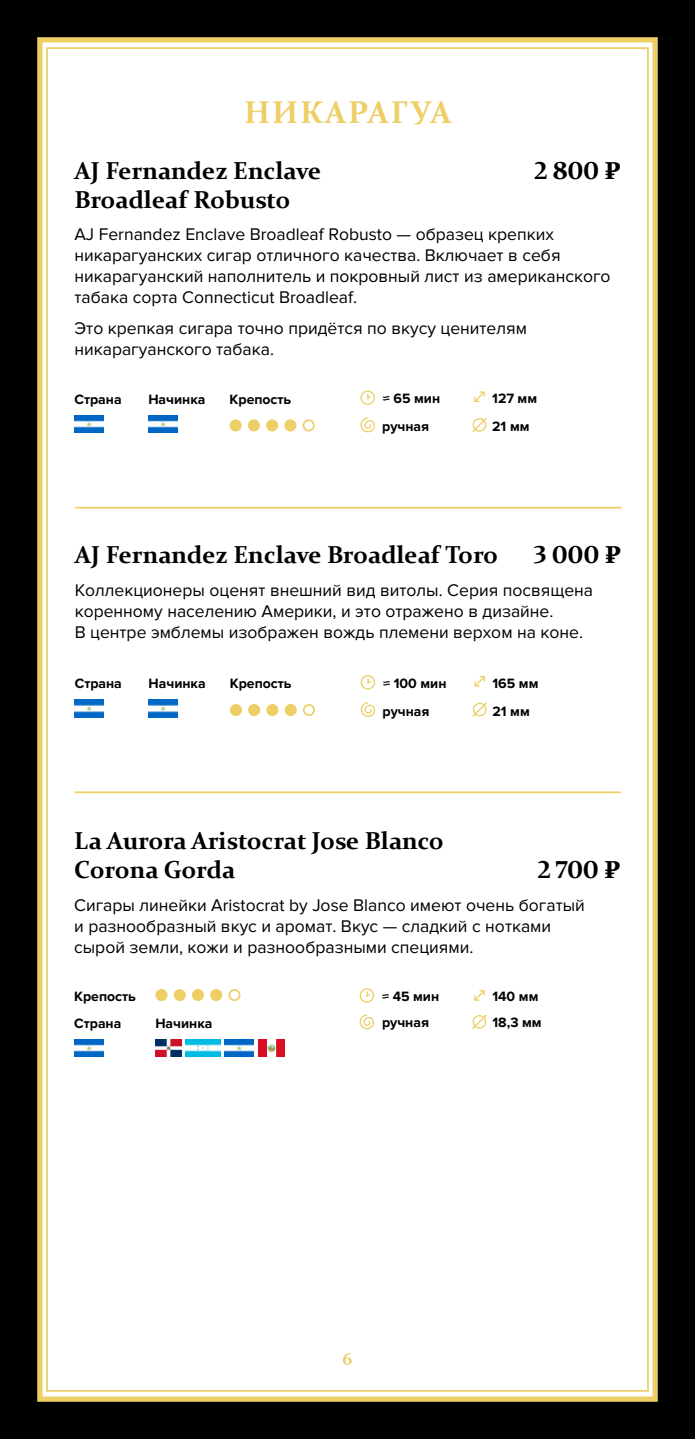
<style>
.page{position:relative;width:695px;height:1439px;background:#fff}
.page>*{position:absolute;margin:0;border:0;box-sizing:border-box;transform-origin:0 0}
.t1{font:700 31.5px "Constantia";letter-spacing:.06em;color:#edcf66}
.t2{font:700 24.5px/29.4px "Constantia";color:#000}
.t3{font:17.5px/21px "Proxima Nova";color:#000}
.t4{font:700 17.5px "Constantia";color:#edcf66}
.t5{font:700 14px "Proxima Nova";color:#000}
.s1{font-family:"Georgia"}
</style>
<div class="page">
<div style="left:0;top:0;width:694px;height:1439px;background:#000"></div>
<hr style="left:694px;top:0;width:1px;height:1439px;background:#000">
<div style="left:40px;top:40px;width:615px;height:1359px;background:#fff"></div>
<div style="left:37px;top:37px;width:620px;height:1364px;border:5px solid #edcf66"></div>
<svg style="left:360px;top:417px;width:15px;height:16px"></svg>
<img style="left:74px;top:415px;width:29px;height:17px">
<img style="left:148px;top:415px;width:29px;height:17px">
<svg style="left:472px;top:417px;width:15px;height:15px"></svg>
<div style="left:360px;top:390px;width:15px;height:15px;border:1px solid #edcf66;border-radius:50%"></div>
<svg style="left:367px;top:392px;width:5px;height:8px"></svg>
<svg style="left:474px;top:391px;width:11px;height:12px"></svg>
<div style="left:229px;top:419px;width:13px;height:12px;background:#edcf66;border-radius:50%"></div>
<div style="left:248px;top:419px;width:12px;height:12px;background:#edcf66;border-radius:50%"></div>
<div style="left:266px;top:419px;width:12px;height:12px;background:#edcf66;border-radius:50%"></div>
<div style="left:284px;top:419px;width:12px;height:12px;background:#edcf66;border-radius:50%"></div>
<div style="left:302px;top:419px;width:12px;height:12px;border:2px solid #edcf66;border-radius:50%"></div>
<hr style="left:75px;top:507px;width:546px;height:1px;background:#edcf66">
<svg style="left:360px;top:702px;width:16px;height:15px"></svg>
<img style="left:75px;top:699px;width:29px;height:18px">
<img style="left:149px;top:699px;width:28px;height:18px">
<svg style="left:472px;top:702px;width:15px;height:15px"></svg>
<div style="left:360px;top:675px;width:15px;height:14px;border:1px solid #edcf66;border-radius:50%"></div>
<svg style="left:367px;top:677px;width:5px;height:8px"></svg>
<svg style="left:474px;top:676px;width:11px;height:11px"></svg>
<div style="left:230px;top:704px;width:12px;height:12px;background:#edcf66;border-radius:50%"></div>
<div style="left:248px;top:704px;width:12px;height:12px;background:#edcf66;border-radius:50%"></div>
<div style="left:266px;top:704px;width:12px;height:12px;background:#edcf66;border-radius:50%"></div>
<div style="left:284px;top:704px;width:13px;height:12px;background:#edcf66;border-radius:50%"></div>
<div style="left:303px;top:704px;width:12px;height:12px;border:2px solid #edcf66;border-radius:50%"></div>
<hr style="left:75px;top:791px;width:545px;height:2px;background:#edcf66">
<svg style="left:359px;top:1014px;width:16px;height:16px"></svg>
<img style="left:155px;top:1039px;width:26px;height:18px">
<img style="left:186px;top:1039px;width:34px;height:18px">
<img style="left:225px;top:1039px;width:29px;height:18px">
<img style="left:74px;top:1039px;width:29px;height:18px">
<img style="left:258px;top:1039px;width:26px;height:18px">
<svg style="left:472px;top:1014px;width:15px;height:15px"></svg>
<div style="left:359px;top:988px;width:15px;height:14px;border:1px solid #edcf66;border-radius:50%"></div>
<svg style="left:366px;top:990px;width:5px;height:8px"></svg>
<svg style="left:474px;top:990px;width:11px;height:11px"></svg>
<div style="left:155px;top:989px;width:12px;height:12px;background:#edcf66;border-radius:50%"></div>
<div style="left:174px;top:989px;width:12px;height:12px;background:#edcf66;border-radius:50%"></div>
<div style="left:192px;top:989px;width:12px;height:12px;background:#edcf66;border-radius:50%"></div>
<div style="left:210px;top:989px;width:12px;height:12px;background:#edcf66;border-radius:50%"></div>
<div style="left:228px;top:989px;width:12px;height:12px;border:2px solid #edcf66;border-radius:50%"></div>
<h1 class="t1" style="left:244px;top:90px;width:209px">НИКАРАГУА</h1>
<h2 class="t2" style="left:74px;top:154px;width:248px">AJ Fernandez Enclave<br>Broadleaf Robusto</h2>
<h2 class="t2" style="left:534px;top:154px;width:88px">2 800 <span class="s1">₽</span></h2>
<p class="t3" style="left:74px;top:224px;width:537px">AJ Fernandez Enclave Broadleaf Robusto — образец крепких никарагуанских сигар отличного качества. Включает в себя никарагуанский наполнитель и покровный лист из американского табака сорта Connecticut Broadleaf.</p>
<p class="t3" style="left:74px;top:318px;width:454px">Это крепкая сигара точно придётся по вкусу ценителям никарагуанского табака.</p>
<p class="t5" style="left:74px;top:391px;width:49px">Страна</p>
<p class="t5" style="left:148px;top:391px;width:59px">Начинка</p>
<p class="t5" style="left:229px;top:391px;width:63px">Крепость</p>
<p class="t5" style="left:383px;top:390px;width:59px">≈ 65 мин</p>
<p class="t5" style="left:382px;top:419px;width:48px">ручная</p>
<p class="t5" style="left:492px;top:390px;width:46px">127 мм</p>
<p class="t5" style="left:492px;top:419px;width:39px">21 мм</p>
<h2 class="t2" style="left:75px;top:539px;width:425px">AJ Fernandez Enclave Broadleaf Toro</h2>
<h2 class="t2" style="left:534px;top:539px;width:88px">3 000 <span class="s1">₽</span></h2>
<p class="t3" style="left:75px;top:580px;width:520px">Коллекционеры оценят внешний вид витолы. Серия посвящена коренному населению Америки, и это отражено в дизайне.<br>В центре эмблемы изображен вождь племени верхом на коне.</p>
<p class="t5" style="left:75px;top:675px;width:49px">Страна</p>
<p class="t5" style="left:149px;top:675px;width:59px">Начинка</p>
<p class="t5" style="left:230px;top:675px;width:63px">Крепость</p>
<p class="t5" style="left:383px;top:675px;width:65px">≈ 100 мин</p>
<p class="t5" style="left:492px;top:675px;width:47px">165 мм</p>
<p class="t5" style="left:382px;top:703px;width:48px">ручная</p>
<p class="t5" style="left:492px;top:703px;width:39px">21 мм</p>
<h2 class="t2" style="left:74px;top:825px;width:371px">La Aurora Aristocrat Jose Blanco<br>Corona Gorda</h2>
<h2 class="t2" style="left:537px;top:854px;width:85px">2 700 <span class="s1">₽</span></h2>
<p class="t3" style="left:74px;top:895px;width:512px">Сигары линейки Aristocrat by Jose Blanco имеют очень богатый и разнообразный вкус и аромат. Вкус — сладкий с нотками сырой земли, кожи и разнообразными специями.</p>
<p class="t5" style="left:74px;top:988px;width:63px">Крепость</p>
<p class="t5" style="left:382px;top:988px;width:59px">≈ 45 мин</p>
<p class="t5" style="left:492px;top:988px;width:47px">140 мм</p>
<p class="t5" style="left:74px;top:1015px;width:49px">Страна</p>
<p class="t5" style="left:155px;top:1015px;width:59px">Начинка</p>
<p class="t5" style="left:382px;top:1014px;width:48px">ручная</p>
<p class="t5" style="left:492px;top:1014px;width:51px">18,3 мм</p>
<p class="t4" style="left:342px;top:1346px;width:11px">6</p>
</div>
